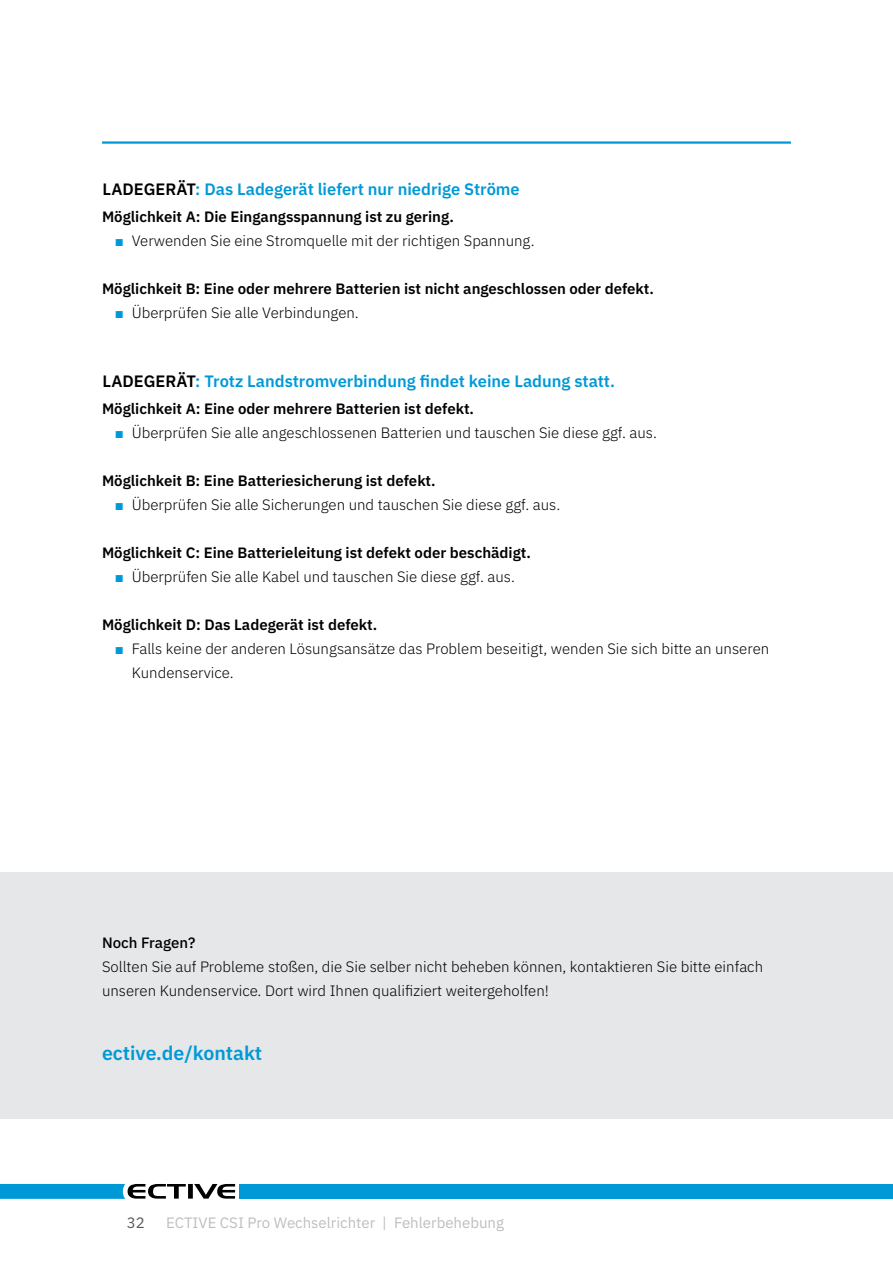
<style>
.page{position:relative;width:893px;height:1263px;background:#fff}
.page>*{position:absolute;margin:0;border:0;box-sizing:border-box;transform-origin:0 0}
.t1{font:600 19.5px "IBM Plex Sans";color:#0099d8}
.t2{font:600 16.5px "IBM Plex Sans";color:#0099d8}
.t3{font:300 15px/24px "IBM Plex Sans";color:#000}
.t4{font:600 15px "IBM Plex Sans";color:#000}
.t5{font:15px "IBM Plex Sans";color:#bcbec0}
.t6{font:500 15px "IBM Plex Sans";color:#000}
.t7{font:15px "IBM Plex Sans";color:#58595b}
.s1{color:#000}
.s2{font-family:"Arial";font-weight:700;color:#0099d8}
</style>
<div class="page">
<svg style="left:0;top:1184px;width:235px;height:15px"></svg>
<div style="left:240px;top:1184px;width:653px;height:15px;background:#0099d8"></div>
<div style="left:0;top:872px;width:893px;height:246px;background:#e6e7e8"></div>
<hr style="left:102px;top:141px;width:689px;height:3px;background:#0099d8">
<p class="t2" style="left:102px;top:176px;width:419px"><span class="s1">LADEGERÄT</span>: Das Ladegerät liefert nur niedrige Ströme</p>
<p class="t4" style="left:102px;top:205px;width:353px">Möglichkeit A: Die Eingangsspannung ist zu gering.</p>
<p class="t3" style="left:115px;top:227px;width:421px"><span class="s2">■</span> Verwenden Sie eine Stromquelle mit der richtigen Spannung.</p>
<p class="t4" style="left:102px;top:277px;width:553px">Möglichkeit B: Eine oder mehrere Batterien ist nicht angeschlossen oder defekt.</p>
<p class="t3" style="left:115px;top:299px;width:246px"><span class="s2">■</span> Überprüfen Sie alle Verbindungen.</p>
<p class="t2" style="left:102px;top:368px;width:514px"><span class="s1">LADEGERÄT</span>: Trotz Landstromverbindung findet keine Ladung statt.</p>
<p class="t4" style="left:102px;top:397px;width:374px">Möglichkeit A: Eine oder mehrere Batterien ist defekt.</p>
<p class="t3" style="left:115px;top:419px;width:544px"><span class="s2">■</span> Überprüfen Sie alle angeschlossenen Batterien und tauschen Sie diese ggf. aus.</p>
<p class="t4" style="left:102px;top:469px;width:335px">Möglichkeit B: Eine Batteriesicherung ist defekt.</p>
<p class="t3" style="left:115px;top:491px;width:447px"><span class="s2">■</span> Überprüfen Sie alle Sicherungen und tauschen Sie diese ggf. aus.</p>
<p class="t4" style="left:102px;top:541px;width:430px">Möglichkeit C: Eine Batterieleitung ist defekt oder beschädigt.</p>
<p class="t3" style="left:115px;top:563px;width:402px"><span class="s2">■</span> Überprüfen Sie alle Kabel und tauschen Sie diese ggf. aus.</p>
<p class="t4" style="left:102px;top:613px;width:277px">Möglichkeit D: Das Ladegerät ist defekt.</p>
<p class="t3" style="left:132px;top:635px;width:639px;text-indent:-17px"><span class="s2">■</span> Falls keine der anderen Lösungsansätze das Problem beseitigt, wenden Sie sich bitte an unseren<br>Kundenservice.</p>
<p class="t6" style="left:102px;top:931px;width:95px">Noch Fragen?</p>
<p class="t3" style="left:102px;top:953px;width:663px">Sollten Sie auf Probleme stoßen, die Sie selber nicht beheben können, kontaktieren Sie bitte einfach unseren Kundenservice. Dort wird Ihnen qualifiziert weitergeholfen!</p>
<h1 class="t1" style="left:102px;top:1038px;width:161px">ective.de/kontakt</h1>
<p class="t7" style="left:127px;top:1211px;width:19px">32</p>
<p class="t5" style="left:166px;top:1211px;width:339px">ECTIVE CSI Pro Wechselrichter | Fehlerbehebung</p>
</div>
